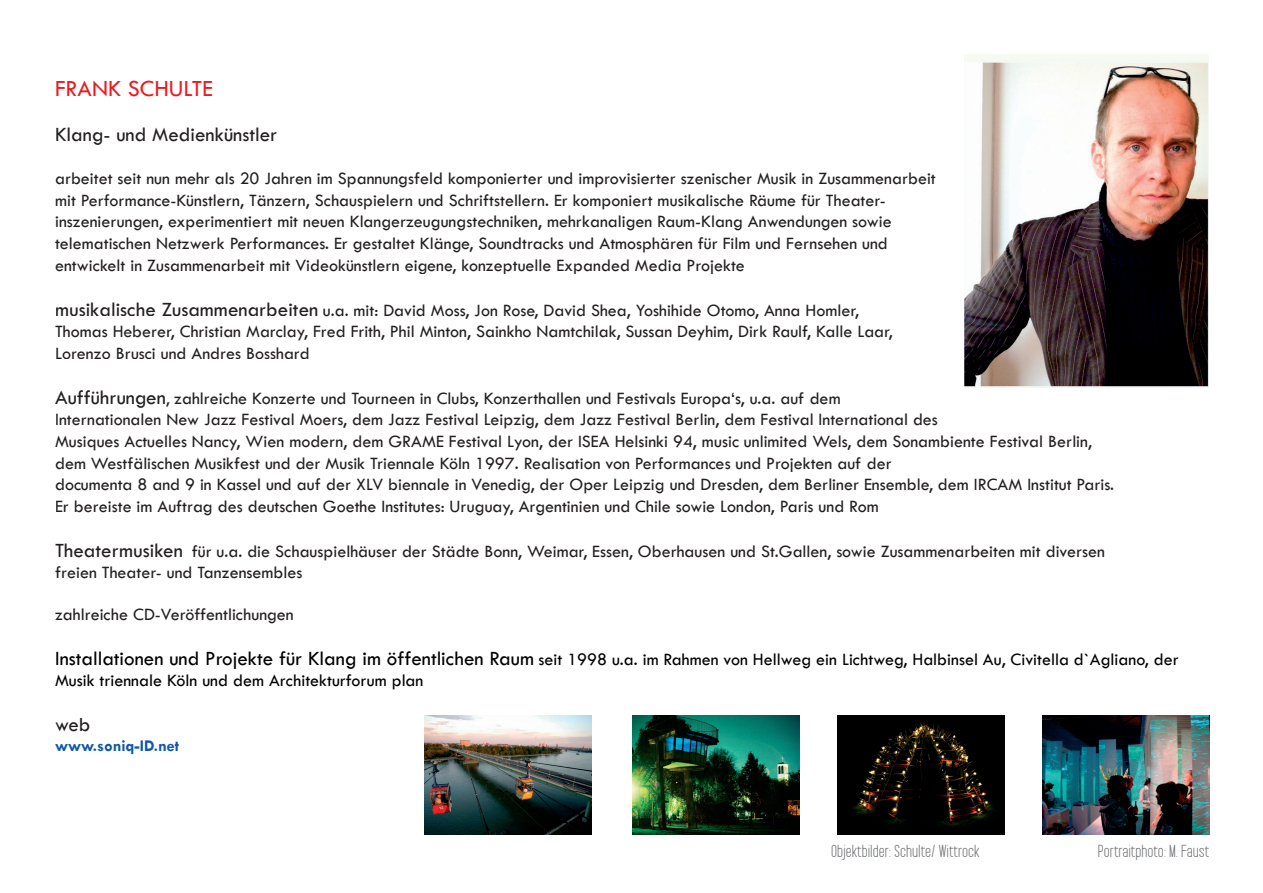
<style>
.page{position:relative;width:1263px;height:893px;background:#fff}
.page>*{position:absolute;margin:0;border:0;box-sizing:border-box;transform-origin:0 0}
.t1{font:24px "Tw Cen";color:#e91c22}
.t2{font:21px "Tw Cen";color:#231f20}
.t3{font:18px/21.6px "Tw Cen";color:#231f20}
.t4{font:18px/21.6px "Tw Cen";color:#000001}
.t5{font:700 16.5px "Tw Cen";color:#1158a8}
.t6{font:15px "Pakt";color:#6c6d70}
.s1{font-size:21px}
.s2{font-size:16.5px}
</style>
<div class="page">
<img style="left:424px;top:716px;width:167px;height:119px">
<img style="left:632px;top:716px;width:168px;height:119px">
<img style="left:838px;top:716px;width:167px;height:119px">
<img style="left:1042px;top:716px;width:167px;height:119px">
<img style="left:964px;top:54px;width:245px;height:333px">
<h1 class="t1" style="left:55px;top:74px;width:159px">FRANK SCHULTE</h1>
<p class="t2" style="left:55px;top:122px;width:224px">Klang- und Medienkünstler</p>
<p class="t3" style="left:55px;top:168px;width:882px">arbeitet seit nun mehr als 20 Jahren im Spannungsfeld komponierter und improvisierter szenischer Musik in Zusammenarbeit mit Performance-Künstlern, Tänzern, Schauspielern und Schriftstellern. Er komponiert musikalische Räume für Theater&shy;inszenierungen, experimentiert mit neuen Klangerzeugungstechniken, mehrkanaligen Raum-Klang Anwendungen sowie telematischen Netzwerk Performances. Er gestaltet Klänge, Soundtracks und Atmosphären für Film und Fernsehen und entwickelt in Zusammenarbeit mit Videokünstlern eigene, konzeptuelle Expanded Media Projekte</p>
<p class="t3" style="left:55px;top:299px;width:839px"><span class="s1">musikalische Zusammenarbeiten</span> u.a. mit: David Moss, Jon Rose, David Shea, Yoshihide Otomo, Anna Homler,<br>Thomas Heberer, Christian Marclay, Fred Frith, Phil Minton, Sainkho Namtchilak, Sussan Deyhim, Dirk Raulf, Kalle Laar,<br>Lorenzo Brusci und Andres Bosshard</p>
<p class="t3" style="left:55px;top:387px;width:1060px"><span class="s1">Aufführungen</span><span class="s2">,</span> zahlreiche Konzerte und Tourneen in Clubs, Konzerthallen und Festivals Europa‘s, u.a. auf dem<br>Internationalen New Jazz Festival Moers, dem Jazz Festival Leipzig, dem Jazz Festival Berlin, dem Festival International des<br>Musiques Actuelles Nancy, Wien modern, dem GRAME Festival Lyon, der ISEA Helsinki 94, music unlimited Wels, dem Sonambiente Festival Berlin, dem Westfälischen Musikfest und der Musik Triennale Köln 1997. Realisation von Performances und Projekten auf der<br>documenta 8 and 9 in Kassel und auf der XLV biennale in Venedig, der Oper Leipzig und Dresden, dem Berliner Ensemble, dem IRCAM Institut Paris.<br>Er bereiste im Auftrag des deutschen Goethe Institutes: Uruguay, Argentinien und Chile sowie London, Paris und Rom</p>
<p class="t3" style="left:55px;top:540px;width:1051px"><span class="s1">Theatermusiken</span> für u.a. die Schauspielhäuser der Städte Bonn, Weimar, Essen, Oberhausen und St.Gallen, sowie Zusammenarbeiten mit diversen freien Theater- und Tanzensembles</p>
<p class="t3" style="left:55px;top:603px;width:240px">zahlreiche CD-Veröffentlichungen</p>
<p class="t4" style="left:55px;top:648px;width:1125px"><span class="s1">Installationen und Projekte für Klang im öffentlichen Raum</span> seit 1998 u.a. im Rahmen von Hellweg ein Lichtweg, Halbinsel Au, Civitella d`Agliano, der<br>Musik triennale Köln und dem Architekturforum plan</p>
<p class="t2" style="left:55px;top:712px;width:37px">web</p>
<p class="t5" style="left:55px;top:736px;width:125px">www.soniq-ID.net</p>
<p class="t6" style="left:831px;top:841px;width:150px">Objektbilder: Schulte/ Wittrock</p>
<p class="t6" style="left:1098px;top:841px;width:113px">Portraitphoto: M. Faust</p>
</div>
